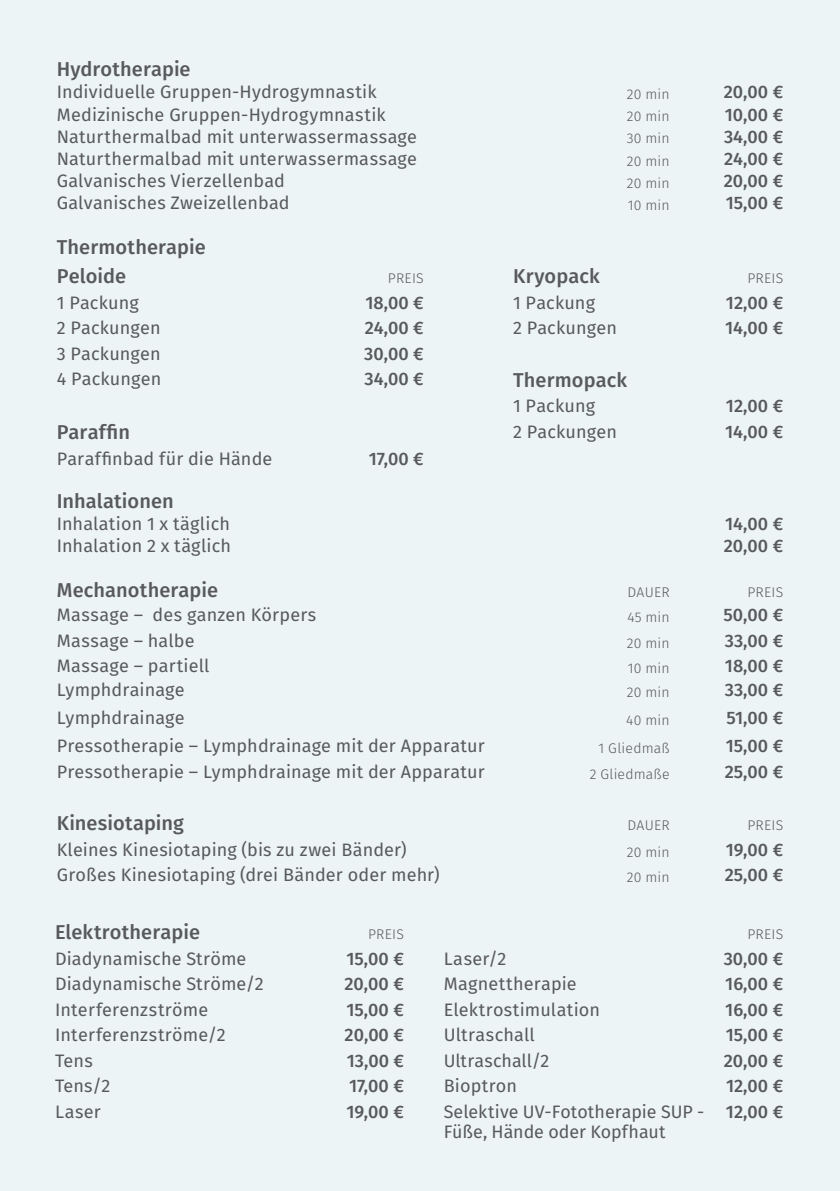
<style>
.page{position:relative;width:840px;height:1191px;background:#fff}
.page>*{position:absolute;margin:0;border:0;box-sizing:border-box;transform-origin:0 0}
.t1{font:500 20px/29.2px "Fira Sans";letter-spacing:.005em;color:#58595b}
.t2{font:18px/20px "Fira Sans";letter-spacing:.01em;color:#58595b}
.t3{font:500 18px "Fira Sans";color:#58595b}
.t4{font:300 14px "Fira Sans";letter-spacing:.015em;color:#58595b}
</style>
<div class="page">
<div style="left:0;top:0;width:839px;height:1191px;background:#ecf4f6"></div>
<p class="t1" style="left:57px;top:56px;width:135px">Hydrotherapie</p>
<p class="t2" style="left:57px;top:83px;width:321px">Individuelle Gruppen-Hydrogymnastik</p>
<p class="t4" style="left:626px;top:85px;width:44px">20 min</p>
<p class="t3" style="left:723px;top:80px;width:61px">20,00 €</p>
<p class="t2" style="left:57px;top:106px;width:330px">Medizinische Gruppen-Hydrogymnastik</p>
<p class="t4" style="left:626px;top:107px;width:44px">20 min</p>
<p class="t3" style="left:724px;top:102px;width:60px">10,00 €</p>
<p class="t2" style="left:57px;top:128px;width:361px">Naturthermalbad mit unterwassermassage</p>
<p class="t4" style="left:626px;top:129px;width:44px">30 min</p>
<p class="t3" style="left:723px;top:124px;width:61px">34,00 €</p>
<p class="t2" style="left:57px;top:150px;width:361px">Naturthermalbad mit unterwassermassage</p>
<p class="t4" style="left:626px;top:151px;width:44px">20 min</p>
<p class="t3" style="left:723px;top:146px;width:60px">24,00 €</p>
<p class="t2" style="left:57px;top:172px;width:229px">Galvanisches Vierzellenbad</p>
<p class="t4" style="left:626px;top:173px;width:44px">20 min</p>
<p class="t3" style="left:723px;top:168px;width:61px">20,00 €</p>
<p class="t2" style="left:57px;top:194px;width:234px">Galvanisches Zweizellenbad</p>
<p class="t4" style="left:627px;top:195px;width:43px">10 min</p>
<p class="t3" style="left:725px;top:190px;width:59px">15,00 €</p>
<p class="t1" style="left:57px;top:234px;width:150px">Thermotherapie<br>Peloide</p>
<p class="t4" style="left:387px;top:268px;width:37px">PREIS</p>
<p class="t1" style="left:513px;top:263px;width:88px">Kryopack</p>
<p class="t4" style="left:747px;top:268px;width:37px">PREIS</p>
<p class="t2" style="left:57px;top:294px;width:83px">1 Packung</p>
<p class="t3" style="left:365px;top:290px;width:60px">18,00 €</p>
<p class="t2" style="left:512px;top:294px;width:83px">1 Packung</p>
<p class="t3" style="left:725px;top:290px;width:59px">12,00 €</p>
<p class="t2" style="left:57px;top:319px;width:105px">2 Packungen</p>
<p class="t3" style="left:364px;top:315px;width:60px">24,00 €</p>
<p class="t2" style="left:512px;top:319px;width:105px">2 Packungen</p>
<p class="t3" style="left:724px;top:315px;width:59px">14,00 €</p>
<p class="t2" style="left:57px;top:345px;width:105px">3 Packungen</p>
<p class="t3" style="left:364px;top:341px;width:61px">30,00 €</p>
<p class="t2" style="left:57px;top:370px;width:106px">4 Packungen</p>
<p class="t3" style="left:364px;top:366px;width:61px">34,00 €</p>
<p class="t1" style="left:513px;top:367px;width:115px">Thermopack</p>
<p class="t2" style="left:513px;top:397px;width:83px">1 Packung</p>
<p class="t3" style="left:725px;top:393px;width:59px">12,00 €</p>
<p class="t1" style="left:57px;top:419px;width:75px">Paraffin</p>
<p class="t2" style="left:513px;top:423px;width:105px">2 Packungen</p>
<p class="t3" style="left:724px;top:419px;width:59px">14,00 €</p>
<p class="t2" style="left:57px;top:450px;width:217px">Paraffinbad für die Hände</p>
<p class="t3" style="left:368px;top:446px;width:56px">17,00 €</p>
<p class="t1" style="left:57px;top:487px;width:118px">Inhalationen</p>
<p class="t2" style="left:57px;top:514px;width:175px">Inhalation 1 x täglich</p>
<p class="t3" style="left:724px;top:511px;width:59px">14,00 €</p>
<p class="t2" style="left:57px;top:537px;width:176px">Inhalation 2 x täglich</p>
<p class="t3" style="left:723px;top:533px;width:61px">20,00 €</p>
<p class="t1" style="left:57px;top:577px;width:163px">Mechanotherapie</p>
<p class="t4" style="left:627px;top:582px;width:44px">DAUER</p>
<p class="t4" style="left:747px;top:582px;width:37px">PREIS</p>
<p class="t2" style="left:57px;top:606px;width:261px">Massage – des ganzen Körpers</p>
<p class="t4" style="left:627px;top:607px;width:44px">45 min</p>
<p class="t3" style="left:723px;top:602px;width:61px">50,00 €</p>
<p class="t2" style="left:57px;top:631px;width:139px">Massage – halbe</p>
<p class="t4" style="left:626px;top:633px;width:44px">20 min</p>
<p class="t3" style="left:724px;top:628px;width:60px">33,00 €</p>
<p class="t2" style="left:57px;top:657px;width:154px">Massage – partiell</p>
<p class="t4" style="left:627px;top:658px;width:43px">10 min</p>
<p class="t3" style="left:724px;top:653px;width:60px">18,00 €</p>
<p class="t2" style="left:57px;top:681px;width:129px">Lymphdrainage</p>
<p class="t4" style="left:626px;top:682px;width:44px">20 min</p>
<p class="t3" style="left:724px;top:677px;width:60px">33,00 €</p>
<p class="t2" style="left:57px;top:709px;width:129px">Lymphdrainage</p>
<p class="t4" style="left:625px;top:710px;width:45px">40 min</p>
<p class="t3" style="left:726px;top:705px;width:58px">51,00 €</p>
<p class="t2" style="left:57px;top:737px;width:429px">Pressotherapie – Lymphdrainage mit der Apparatur</p>
<p class="t4" style="left:598px;top:738px;width:73px">1 Gliedmaß</p>
<p class="t3" style="left:725px;top:733px;width:59px">15,00 €</p>
<p class="t2" style="left:57px;top:763px;width:429px">Pressotherapie – Lymphdrainage mit der Apparatur</p>
<p class="t4" style="left:589px;top:764px;width:81px">2 Gliedmaße</p>
<p class="t3" style="left:724px;top:759px;width:60px">25,00 €</p>
<p class="t1" style="left:57px;top:810px;width:129px">Kinesiotaping</p>
<p class="t4" style="left:627px;top:815px;width:44px">DAUER</p>
<p class="t4" style="left:747px;top:815px;width:37px">PREIS</p>
<p class="t2" style="left:57px;top:841px;width:351px">Kleines Kinesiotaping (bis zu zwei Bänder)</p>
<p class="t4" style="left:626px;top:842px;width:44px">20 min</p>
<p class="t3" style="left:725px;top:837px;width:59px">19,00 €</p>
<p class="t2" style="left:57px;top:866px;width:384px">Großes Kinesiotaping (drei Bänder oder mehr)</p>
<p class="t4" style="left:626px;top:867px;width:44px">20 min</p>
<p class="t3" style="left:724px;top:862px;width:60px">25,00 €</p>
<p class="t1" style="left:55px;top:919px;width:146px">Elektrotherapie</p>
<p class="t4" style="left:368px;top:924px;width:37px">PREIS</p>
<p class="t4" style="left:747px;top:924px;width:37px">PREIS</p>
<p class="t2" style="left:55px;top:950px;width:193px">Diadynamische Ströme</p>
<p class="t3" style="left:346px;top:946px;width:59px">15,00 €</p>
<p class="t2" style="left:443px;top:950px;width:64px">Laser/2</p>
<p class="t3" style="left:723px;top:946px;width:61px">30,00 €</p>
<p class="t2" style="left:55px;top:975px;width:210px">Diadynamische Ströme/2</p>
<p class="t3" style="left:344px;top:971px;width:61px">20,00 €</p>
<p class="t2" style="left:443px;top:975px;width:135px">Magnettherapie</p>
<p class="t3" style="left:724px;top:971px;width:59px">16,00 €</p>
<p class="t2" style="left:55px;top:1001px;width:155px">Interferenzströme</p>
<p class="t3" style="left:346px;top:997px;width:59px">15,00 €</p>
<p class="t2" style="left:443px;top:1001px;width:158px">Elektrostimulation</p>
<p class="t3" style="left:724px;top:997px;width:59px">16,00 €</p>
<p class="t2" style="left:55px;top:1026px;width:172px">Interferenzströme/2</p>
<p class="t3" style="left:344px;top:1022px;width:61px">20,00 €</p>
<p class="t2" style="left:443px;top:1026px;width:92px">Ultraschall</p>
<p class="t3" style="left:725px;top:1022px;width:59px">15,00 €</p>
<p class="t2" style="left:55px;top:1051px;width:39px">Tens</p>
<p class="t3" style="left:346px;top:1048px;width:59px">13,00 €</p>
<p class="t2" style="left:443px;top:1051px;width:107px">Ultraschall/2</p>
<p class="t3" style="left:723px;top:1048px;width:61px">20,00 €</p>
<p class="t2" style="left:55px;top:1077px;width:57px">Tens/2</p>
<p class="t3" style="left:349px;top:1073px;width:56px">17,00 €</p>
<p class="t2" style="left:443px;top:1077px;width:75px">Bioptron</p>
<p class="t3" style="left:725px;top:1073px;width:59px">12,00 €</p>
<p class="t2" style="left:55px;top:1103px;width:47px">Laser</p>
<p class="t3" style="left:346px;top:1099px;width:59px">19,00 €</p>
<p class="t2" style="left:443px;top:1103px;width:262px">Selektive UV-Fototherapie SUP -<br>Füße, Hände oder Kopfhaut</p>
<p class="t3" style="left:725px;top:1099px;width:59px">12,00 €</p>
</div>
